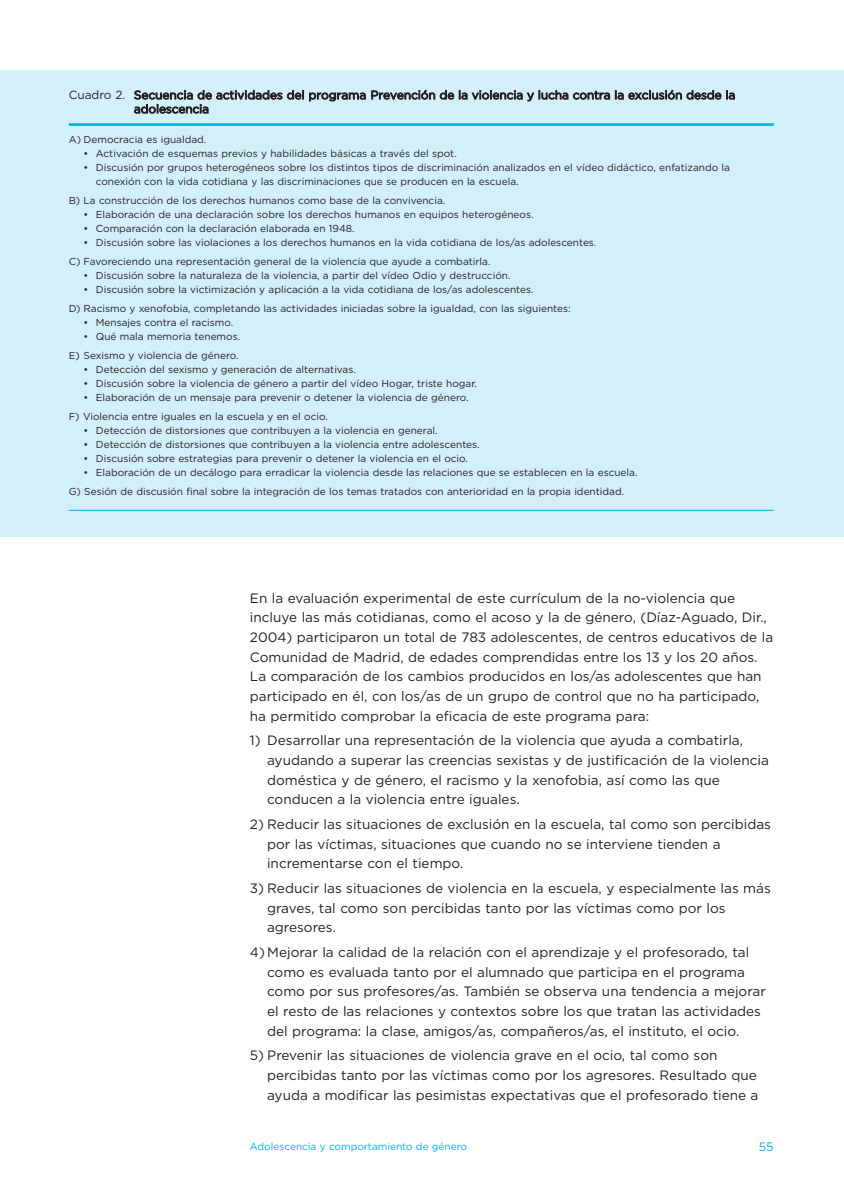
<style>
.page{position:relative;width:844px;height:1191px;background:#fff}
.page>*{position:absolute;margin:0;border:0;box-sizing:border-box;transform-origin:0 0}
.t1{font:13.65px/19.6px "Gotham";color:#231f20}
.t2{font:12.25px "Gotham";color:#00aeef}
.t3{font:11.9px/14px "Gotham";letter-spacing:-.005em;color:#231f20}
.t4{font:10.15px/18.9px "Gotham";color:#231f20}
.t5{font:10.15px "Gotham";color:#00aeef}
</style>
<div class="page">
<div style="left:0;top:70px;width:843px;height:466px;background:#d4effc"></div>
<hr style="left:69px;top:123px;width:704px;height:3px;background:#00aeef">
<hr style="left:69px;top:510px;width:704px;height:1px;background:#00aeef">
<p class="t3" style="left:134px;top:89px;width:602px;text-indent:-65px">Cuadro 2. Secuencia de actividades del programa Prevención de la violencia y lucha contra la exclusión desde la adolescencia</p>
<p class="t4" style="left:69px;top:131px;width:139px">A) Democracia es igualdad.</p>
<p class="t4" style="left:84px;top:145px;width:374px">• Activación de esquemas previos y habilidades básicas a través del spot.</p>
<p class="t4" style="left:96px;top:161px;width:635px;line-height:14px;text-indent:-12px">• Discusión por grupos heterogéneos sobre los distintos tipos de discriminación analizados en el vídeo didáctico, enfatizando la conexión con la vida cotidiana y las discriminaciones que se producen en la escuela.</p>
<p class="t4" style="left:69px;top:192px;width:378px">B) La construcción de los derechos humanos como base de la convivencia.</p>
<p class="t4" style="left:84px;top:206px;width:451px">• Elaboración de una declaración sobre los derechos humanos en equipos heterogéneos.</p>
<p class="t4" style="left:84px;top:220px;width:272px">• Comparación con la declaración elaborada en 1948.</p>
<p class="t4" style="left:69px;top:234px;width:529px;text-indent:15px">• Discusión sobre las violaciones a los derechos humanos en la vida cotidiana de los/as adolescentes.<br>C) Favoreciendo una representación general de la violencia que ayude a combatirla.</p>
<p class="t4" style="left:84px;top:267px;width:428px">• Discusión sobre la naturaleza de la violencia, a partir del vídeo Odio y destrucción.</p>
<p class="t4" style="left:69px;top:281px;width:503px;text-indent:15px">• Discusión sobre la victimización y aplicación a la vida cotidiana de los/as adolescentes.<br>D) Racismo y xenofobia, completando las actividades iniciadas sobre la igualdad, con las siguientes:</p>
<p class="t4" style="left:84px;top:314px;width:151px">• Mensajes contra el racismo.</p>
<p class="t4" style="left:69px;top:328px;width:173px;text-align:right">• Qué mala memoria tenemos.<br>E) Sexismo y violencia de género.</p>
<p class="t4" style="left:84px;top:361px;width:274px">• Detección del sexismo y generación de alternativas.</p>
<p class="t4" style="left:84px;top:375px;width:395px">• Discusión sobre la violencia de género a partir del vídeo Hogar, triste hogar.</p>
<p class="t4" style="left:69px;top:389px;width:401px;text-indent:15px">• Elaboración de un mensaje para prevenir o detener la violencia de género.<br>F) Violencia entre iguales en la escuela y en el ocio.</p>
<p class="t4" style="left:84px;top:422px;width:355px">• Detección de distorsiones que contribuyen a la violencia en general.</p>
<p class="t4" style="left:84px;top:436px;width:397px">• Detección de distorsiones que contribuyen a la violencia entre adolescentes.</p>
<p class="t4" style="left:84px;top:450px;width:386px">• Discusión sobre estrategias para prevenir o detener la violencia en el ocio.</p>
<p class="t4" style="left:69px;top:464px;width:570px;text-indent:15px">• Elaboración de un decálogo para erradicar la violencia desde las relaciones que se establecen en la escuela.<br>G) Sesión de discusión final sobre la integración de los temas tratados con anterioridad en la propia identidad.</p>
<p class="t1" style="left:250px;top:589px;width:524px">En la evaluación experimental de este currículum de la no-violencia que incluye las más cotidianas, como el acoso y la de género, (Díaz-Aguado, Dir., 2004) participaron un total de 783 adolescentes, de centros educativos de la Comunidad de Madrid, de edades comprendidas entre los 13 y los 20 años.<br>La comparación de los cambios producidos en los/as adolescentes que han participado en él, con los/as de un grupo de control que no ha participado, ha permitido comprobar la eficacia de este programa para:</p>
<p class="t1" style="left:267px;top:731px;width:503px;text-indent:-17px">1) Desarrollar una representación de la violencia que ayuda a combatirla, ayudando a superar las creencias sexistas y de justificación de la violencia doméstica y de género, el racismo y la xenofobia, así como las que conducen a la violencia entre iguales.</p>
<h1 class="t1" style="left:267px;top:815px;width:505px;text-indent:-17px">2) Reducir las situaciones de exclusión en la escuela, tal como son percibidas por las víctimas, situaciones que cuando no se interviene tienden a incrementarse con el tiempo.</h1>
<h1 class="t1" style="left:267px;top:879px;width:505px;text-indent:-17px">3) Reducir las situaciones de violencia en la escuela, y especialmente las más graves, tal como son percibidas tanto por las víctimas como por los agresores.</h1>
<p class="t1" style="left:267px;top:943px;width:500px;text-indent:-17px">4) Mejorar la calidad de la relación con el aprendizaje y el profesorado, tal como es evaluada tanto por el alumnado que participa en el programa como por sus profesores/as. También se observa una tendencia a mejorar el resto de las relaciones y contextos sobre los que tratan las actividades del programa: la clase, amigos/as, compañeros/as, el instituto, el ocio.</p>
<h1 class="t1" style="left:267px;top:1046px;width:493px;text-indent:-17px">5) Prevenir las situaciones de violencia grave en el ocio, tal como son percibidas tanto por las víctimas como por los agresores. Resultado que ayuda a modificar las pesimistas expectativas que el profesorado tiene a</h1>
<p class="t5" style="left:250px;top:1142px;width:219px">Adolescencia y comportamiento de género</p>
<p class="t2" style="left:758px;top:1141px;width:16px">55</p>
</div>
